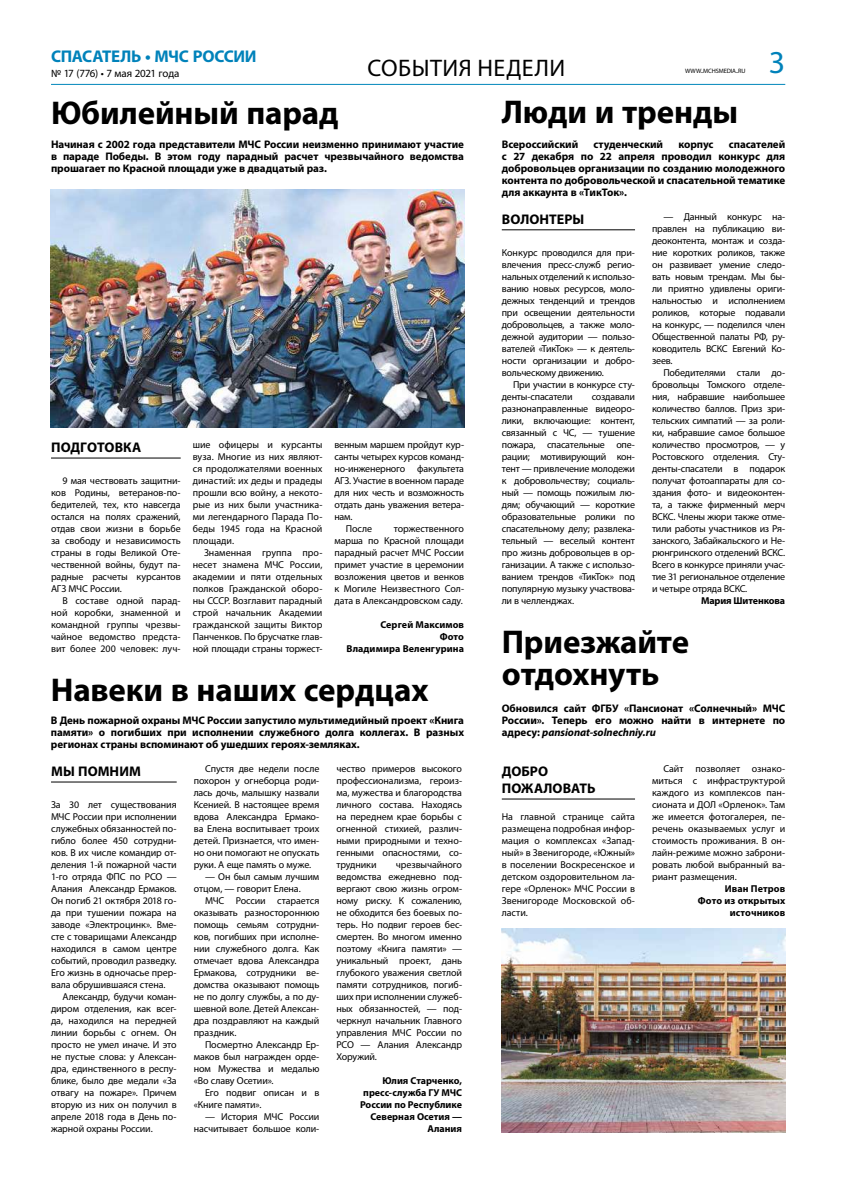
<style>
.page{position:relative;width:842px;height:1191px;background:#fff}
.page>*{position:absolute;margin:0;border:0;box-sizing:border-box;transform-origin:0 0}
.t1{font:700 33px/32px "Myriad Pro";letter-spacing:-.005em;color:#000}
.t2{font:32px "Myriad Pro";color:#0082ba}
.t3{font:24px "Myriad Pro";color:#000}
.t4{font:700 17px "Myriad Pro";letter-spacing:-.02em;color:#0082ba}
.t5{font:700 14px/17px "Myriad Pro";letter-spacing:.005em;color:#000}
.t6{font:700 11px/12px "Myriad Pro";letter-spacing:-.005em;color:#000;text-align:justify}
.t7{font:11px "Myriad Pro";letter-spacing:-.02em;color:#000}
.t8{font:10px/12px "Myriad Pro";letter-spacing:-.01em;color:#000;text-align:justify}
.t9{font:700 10px/12px "Myriad Pro";color:#000;text-align:right}
.t10{font:6.3px "Myriad Pro";letter-spacing:-.01em;color:#000}
.s1{font-size:9px}
.s2{font-style:italic}
</style>
<div class="page">
<hr style="left:51px;top:84px;width:734px;height:1px;background:#0087bb">
<hr style="left:51px;top:781px;width:126px;height:1px;background:#000">
<hr style="left:502px;top:229px;width:133px;height:1px;background:#000">
<hr style="left:502px;top:798px;width:133px;height:1px;background:#000">
<hr style="left:51px;top:457px;width:130px;height:1px;background:#000">
<img style="left:51px;top:190px;width:413px;height:237px">
<img style="left:502px;top:928px;width:283px;height:204px">
<h3 class="t4" style="left:51px;top:47px;width:207px">СПАСАТЕЛЬ • МЧС РОССИИ</h3>
<p class="t7" style="left:51px;top:67px;width:130px">№ 17 (776) • 7 мая 2021 года</p>
<h3 class="t3" style="left:367px;top:53px;width:125px">События неде</h3>
<h3 class="t3" style="left:535px;top:53px;width:28px">ли</h3>
<p class="t10" style="left:685px;top:67px;width:62px">WWW<span class="s1">.</span>MCHSMEDIA<span class="s1">.</span>RU</p>
<h2 class="t2" style="left:769px;top:42px;width:18px">3</h2>
<h1 class="t1" style="left:51px;top:98px;width:289px">Юбилейный парад</h1>
<p class="t6" style="left:51px;top:138px;width:415px">Начиная с 2002 года представители МЧС России неизменно принимают участие в параде Победы. В этом году парадный расчет чрезвычайного ведомства прошагает по Красной площади уже в двадцатый раз.</p>
<h1 class="t1" style="left:502px;top:97px;width:238px">Люди и тренды</h1>
<p class="t6" style="left:502px;top:138px;width:78px">Всероссийский</p>
<p class="t6" style="left:593px;top:138px;width:71px">студенческий</p>
<p class="t6" style="left:678px;top:138px;width:37px">корпус</p>
<p class="t6" style="left:502px;top:138px;width:285px;text-indent:227px">спасателей с 27 декабря по 22 апреля проводил конкурс для добровольцев организации по созданию молодежного контента по добровольческой и спасательной тематике для аккаунта в «ТикТок».</p>
<h3 class="t5" style="left:502px;top:211px;width:57px">волонтеры</h3>
<p class="t8" style="left:502px;top:246px;width:135px">Конкурс проводился для при&shy;влечения пресс-служб регио&shy;нальных отделений к использо&shy;ванию новых ресурсов, моло&shy;дежных тенденций и трендов при освещении деятельности добровольцев, а также моло&shy;дежной аудитории — пользо&shy;вателей «ТикТок» — к деятель&shy;ности организации и добро&shy;вольческому движению.</p>
<p class="t8" style="left:502px;top:378px;width:135px;text-indent:11px">При участии в конкурсе сту&shy;денты-спасатели</p>
<p class="t8" style="left:652px;top:210px;width:135px;text-indent:11px">— Данный конкурс на&shy;правлен на публикацию ви&shy;деоконтента, монтаж и созда&shy;ние коротких роликов, также он развивает умение следо&shy;вать новым трендам. Мы бы&shy;ли приятно удивлены ориги&shy;нальностью и исполнением роликов, которые подавали на конкурс, — поделился член Общественной палаты РФ, ру&shy;ководитель ВСКС Евгений Ко&shy;зеев.</p>
<p class="t8" style="left:652px;top:366px;width:135px;text-indent:11px">Победителями стали до&shy;бровольцы Томского отделе&shy;ния, набравшие наибольшее количество баллов. Приз зри&shy;тельских симпатий — за роли&shy;ки, набравшие самое большое количество просмотров, — у Ростовского отделения. Сту&shy;денты-спасатели в подарок получат фотоаппараты для со&shy;здания фото- и видеоконтен&shy;та, а также фирменный мерч ВСКС. Члены жюри также отме&shy;тили работы участников из Ря&shy;занского, Забайкальского и Не&shy;рюнгринского отделений ВСКС.<br>Всего в конкурсе приняли учас&shy;тие 31 региональное отделение и четыре отряда ВСКС.</p>
<p class="t9" style="left:701px;top:594px;width:86px">Мария Шитенкова</p>
<p class="t8" style="left:502px;top:390px;width:135px;text-indent:90px">создавали разнонаправленные видеоро&shy;лики, включающие: контент, связанный с ЧС, — тушение пожара, спасательные опе&shy;рации; мотивирующий кон&shy;тент — привлечение молодежи к добровольчеству; социаль&shy;ный — помощь пожилым лю&shy;дям; обучающий — короткие образовательные ролики по спасательному делу; развлека&shy;тельный — веселый контент про жизнь добровольцев в ор&shy;ганизации. А также с использо&shy;ванием трендов «ТикТок» под популярную музыку участвова&shy;ли в челленджах.</p>
<p class="t8" style="left:193px;top:438px;width:131px">шие офицеры и курсанты вуза. Многие из них являют&shy;ся продолжателями военных династий: их деды и прадеды прошли всю войну, а некото&shy;рые из них были участника&shy;ми легендарного Парада По&shy;беды 1945 года на Красной площади.</p>
<p class="t8" style="left:193px;top:546px;width:131px;text-indent:11px">Знаменная группа про&shy;несет знамена МЧС России, академии и пяти отдельных полков Гражданской оборо&shy;ны СССР. Возглавит парадный строй начальник Академии гражданской защиты Виктор Панченков. По брусчатке глав&shy;ной площади страны торжест-</p>
<p class="t8" style="left:334px;top:438px;width:131px">венным маршем пройдут кур-</p>
<p class="t8" style="left:334px;top:450px;width:131px">санты четырех курсов команд-</p>
<p class="t8" style="left:334px;top:462px;width:131px">но-инженерного факультета</p>
<p class="t8" style="left:334px;top:474px;width:131px">АГЗ. Участие в военном параде</p>
<p class="t8" style="left:334px;top:486px;width:131px">для них честь и возможность</p>
<p class="t8" style="left:334px;top:498px;width:131px">отдать дань уважения ветера-</p>
<p class="t8" style="left:334px;top:510px;width:20px">нам.</p>
<p class="t8" style="left:346px;top:522px;width:28px">После</p>
<h3 class="t5" style="left:51px;top:439px;width:91px">ПОДГОТОВКА</h3>
<p class="t8" style="left:51px;top:474px;width:131px;text-indent:11px">9 мая чествовать защитни&shy;ков Родины, ветеранов-по&shy;бедителей, тех, кто навсегда остался на полях сражений, отдав свои жизни в борьбе за свободу и независимость страны в годы Великой Оте&shy;чественной войны, будут па&shy;радные расчеты курсантов АГЗ МЧС России.</p>
<p class="t8" style="left:51px;top:594px;width:131px;text-indent:11px">В составе одной парад&shy;ной коробки, знаменной и командной группы чрезвы&shy;чайное ведомство предста&shy;вит более 200 человек: луч-</p>
<p class="t8" style="left:334px;top:522px;width:131px;text-indent:60px">торжественного марша по Красной площади парадный расчет МЧС России примет участие в церемонии возложения цветов и венков к Могиле Неизвестного Сол&shy;дата в Александровском саду.</p>
<p class="t9" style="left:346px;top:618px;width:119px">Сергей Максимов<br>Фото<br>Владимира Веленгурина</p>
<h1 class="t1" style="left:502px;top:626px;width:189px">Приезжайте отдохнуть</h1>
<p class="t6" style="left:502px;top:702px;width:285px">Обновился сайт ФГБУ «Пансионат «Солнечный» МЧС России». Теперь его можно найти в интернете по адресу: <span class="s2">pansionat-solnechniy.ru</span></p>
<h1 class="t1" style="left:51px;top:674px;width:379px">Навеки в наших сердцах</h1>
<p class="t6" style="left:51px;top:714px;width:415px">В День пожарной охраны МЧС России запустило мультимедийный проект «Книга памяти» о погибших при исполнении служебного долга коллегах. В разных регионах страны вспоминают об ушедших героях-земляках.</p>
<h3 class="t5" style="left:51px;top:763px;width:91px">МЫ ПОМНИМ</h3>
<p class="t8" style="left:51px;top:798px;width:127px">За 30 лет существования МЧС России при исполнении служебных обязанностей по&shy;гибло более 450 сотрудни&shy;ков. В их числе командир от&shy;деления 1-й пожарной части 1-го отряда ФПС по РСО — Алания Александр Ермаков.<br>Он погиб 21 октября 2018 го&shy;да при тушении пожара на заводе «Электроцинк». Вме&shy;сте с товарищами Александр находился в самом центре событий, проводил разведку.<br>Его жизнь в одночасье прер&shy;вала обрушившаяся стена.</p>
<p class="t8" style="left:51px;top:990px;width:127px;text-indent:11px">Александр, будучи коман&shy;диром отделения, как всег&shy;да, находился на передней линии борьбы с огнем. Он просто не умел иначе. И это не пустые слова: у Алексан&shy;дра, единственного в респу&shy;блике, было две медали «За отвагу на пожаре». Причем вторую из них он получил в апреле 2018 года в День по&shy;жарной охраны России.</p>
<p class="t8" style="left:652px;top:762px;width:135px;text-indent:11px">Сайт позволяет ознако&shy;миться с инфраструктурой каждого из комплексов пан&shy;сионата и ДОЛ «Орленок». Там же имеется фотогалерея, пе&shy;речень оказываемых услуг и стоимость проживания. В он&shy;лайн-режиме можно заброни&shy;ровать любой выбранный ва&shy;риант размещения.</p>
<p class="t9" style="left:698px;top:882px;width:89px">Иван Петров<br>Фото из открытых источников</p>
<p class="t8" style="left:194px;top:762px;width:127px;text-indent:11px">Спустя две недели после похорон у огнеборца роди&shy;лась дочь, малышку назвали Ксенией. В настоящее время вдова Александра Ермако&shy;ва Елена воспитывает троих детей. Признается, что имен&shy;но они помогают не опускать руки. А еще память о муже.</p>
<p class="t8" style="left:194px;top:870px;width:127px;text-indent:11px">— Он был самым лучшим отцом, — говорит Елена.</p>
<p class="t8" style="left:194px;top:894px;width:127px;text-indent:11px">МЧС России старается оказывать разностороннюю помощь семьям сотрудни&shy;ков, погибших при исполне&shy;нии служебного долга. Как отмечает вдова Александра Ермакова, сотрудники ве&shy;домства оказывают помощь не по долгу службы, а по ду&shy;шевной воле. Детей Алексан&shy;дра поздравляют на каждый праздник.</p>
<p class="t8" style="left:194px;top:1038px;width:127px;text-indent:11px">Посмертно Александр Ер&shy;маков был награжден орде&shy;ном Мужества и медалью «Во славу Осетии».</p>
<p class="t8" style="left:194px;top:1086px;width:127px;text-indent:11px">Его подвиг описан и в «Книге памяти».</p>
<p class="t8" style="left:194px;top:1110px;width:127px;text-align:right">— История МЧС России насчитывает большое коли-</p>
<h3 class="t5" style="left:502px;top:763px;width:95px">Добро пожаловать</h3>
<p class="t8" style="left:502px;top:810px;width:135px">На главной странице сайта размещена подробная инфор&shy;мация о комплексах «Запад&shy;ный» в Звенигороде, «Южный» в поселении Воскресенское и детском оздоровительном ла&shy;гере «Орленок» МЧС России в Звенигороде Московской об&shy;ласти.</p>
<p class="t8" style="left:336px;top:762px;width:127px">чество примеров высокого профессионализма, героиз&shy;ма, мужества и благородства личного состава. Находясь на переднем крае борьбы с огненной стихией, различ&shy;ными природными и техно&shy;генными опасностями, со&shy;трудники</p>
<p class="t8" style="left:336px;top:858px;width:127px;text-indent:60px">чрезвычайного ведомства ежедневно под&shy;вергают свою жизнь огром&shy;ному риску. К сожалению, не обходится без боевых по&shy;терь. Но подвиг героев бес&shy;смертен. Во многом именно поэтому «Книга памяти» — уникальный проект, дань глубокого уважения светлой памяти сотрудников, погиб&shy;ших при исполнении служеб&shy;ных обязанностей, — под&shy;черкнул начальник Главного управления МЧС России по РСО — Алания Александр Хоружий.</p>
<p class="t9" style="left:360px;top:1074px;width:104px">Юлия Старченко, пресс-служба ГУ МЧС<br>России по Республике<br>Северная Осетия —<br>Алания</p>
</div>
